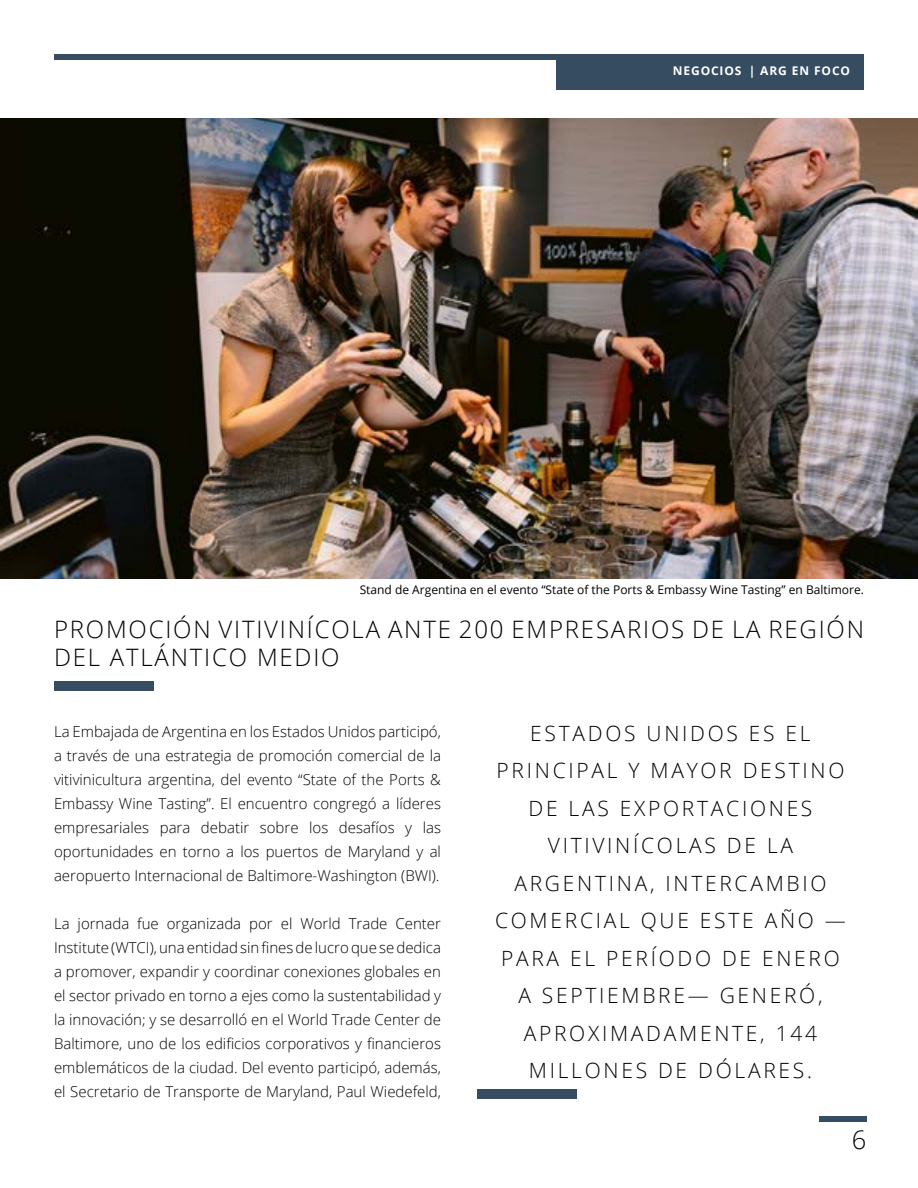
<style>
.page{position:relative;width:918px;height:1188px;background:#fff}
.page>*{position:absolute;margin:0;border:0;box-sizing:border-box;transform-origin:0 0}
.t1{font:300 25.5px "Open Sans";color:#000}
.t2{font:300 24px/28.8px "Open Sans";letter-spacing:.075em;color:#000}
.t3{font:300 21px/37.5px "Open Sans";letter-spacing:.13em;color:#000;text-align:center}
.t4{font:300 15px/24px "Open Sans";color:#000;text-align:justify}
.t5{font:12px "Open Sans";color:#000}
.t6{font:700 12px "Open Sans";letter-spacing:.075em;color:#fff}
</style>
<div class="page">
<div style="left:54px;top:54px;width:810px;height:5px;background:#364d61"></div>
<div style="left:556px;top:54px;width:308px;height:36px;background:#364d61"></div>
<div style="left:819px;top:1116px;width:47px;height:5px;background:#364d61"></div>
<img style="left:0;top:118px;width:918px;height:461px">
<div style="left:54px;top:681px;width:100px;height:9px;background:#364d61"></div>
<div style="left:477px;top:1090px;width:100px;height:9px;background:#364d61"></div>
<p class="t6" style="left:673px;top:62px;width:21px">NEGOC</p>
<p class="t6" style="left:720px;top:62px;width:132px">IOS | ARG EN FOCO</p>
<p class="t5" style="left:360px;top:582px;width:506px">Stand de Argentina en el evento “State of the Ports &amp; Embassy Wine Tasting” en Baltimore.</p>
<h2 class="t2" style="left:54px;top:614px;width:812px">PROMOCIÓN VITIVINÍCOLA ANTE 200 EMPRESARIOS DE LA REGIÓN<br>DEL ATLÁNTICO MEDIO</h2>
<p class="t4" style="left:54px;top:719px;width:389px">La Embajada de Argentina en los Estados Unidos participó, a través de una estrategia de promoción comercial de la vitivinicultura argentina, del evento “State of the Ports &amp; Embassy Wine Tasting”. El encuentro congregó a líderes empresariales para debatir sobre los desafíos y las oportunidades en torno a los puertos de Maryland y al aeropuerto Internacional de Baltimore-Washington (BWI).</p>
<p class="t4" style="left:54px;top:911px;width:389px">La jornada fue organizada por el World Trade Center Institute (WTCI), una entidad sin fines de lucro que se dedica a promover, expandir y coordinar conexiones globales en el sector privado en torno a ejes como la sustentabilidad y la innovación; y se desarrolló en el World Trade Center de Baltimore, uno de los edificios corporativos y financieros emblemáticos de la ciudad. Del evento participó, además, el Secretario de Transporte de Maryland, Paul Wiedefeld,</p>
<h3 class="t3" style="left:495px;top:714px;width:352px">ESTADOS UNIDOS ES EL<br>PRINCIPAL Y MAYOR DESTINO<br>DE LAS EXPORTACIONES<br>VITIVINÍCOLAS DE LA<br>ARGENTINA, INTERCAMBIO<br>COMERCIAL QUE ESTE AÑO —<br>PARA EL PERÍODO DE ENERO<br>A SEPTIEMBRE— GENERÓ,<br>APROXIMADAMENTE, 144<br>MILLONES DE DÓLARES.</h3>
<h1 class="t1" style="left:852px;top:1122px;width:16px">6</h1>
</div>
